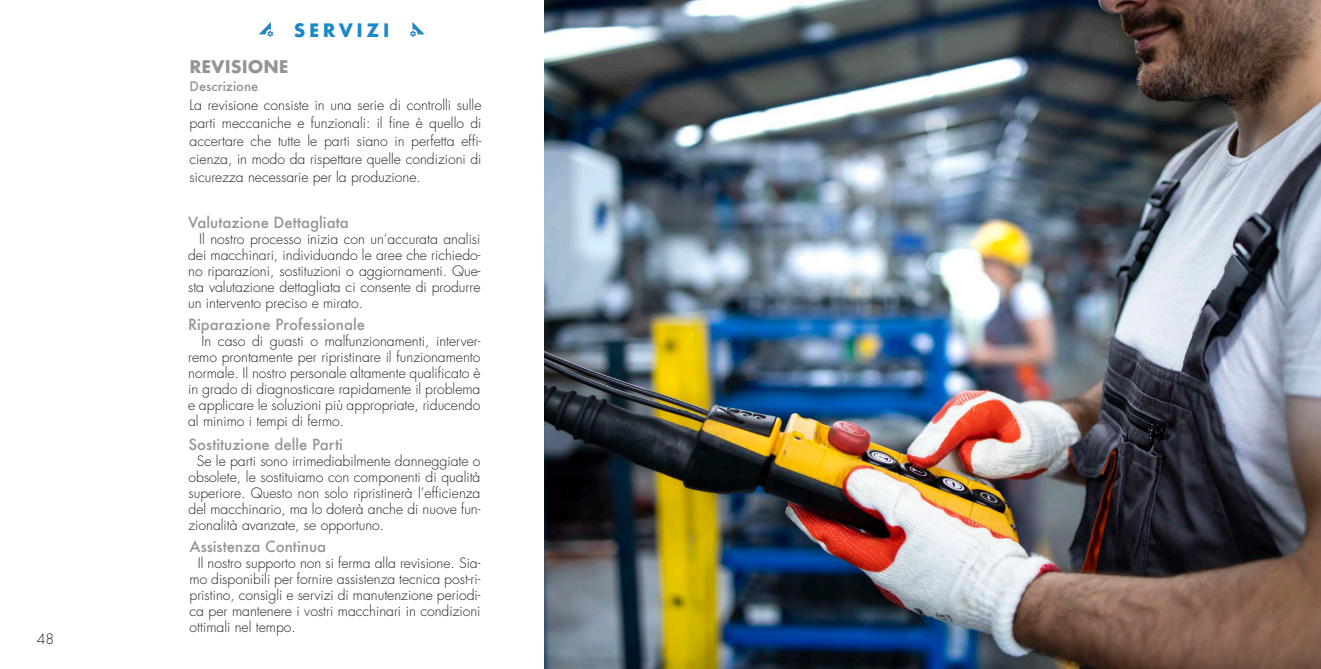
<style>
.page{position:relative;width:1321px;height:669px;background:#fff}
.page>*{position:absolute;margin:0;border:0;box-sizing:border-box;transform-origin:0 0}
.t1{font:700 18px "Futura";letter-spacing:.2em;color:#1a89c8}
.t2{font:700 17px "Futura";color:#939598}
.t3{font:500 15px "Futura";color:#939598}
.t4{font:300 14px/16px "Futura Std";color:#231f20;text-align:justify}
.t5{font:500 13px "Futura";color:#939598}
</style>
<div class="page">
<svg style="left:259px;top:22px;width:14px;height:15px"></svg>
<svg style="left:410px;top:22px;width:15px;height:15px"></svg>
<img style="left:544px;top:0;width:777px;height:669px">
<p class="t4" style="left:37px;top:631px;width:19px">48</p>
<p class="t1" style="left:294px;top:17px;width:97px">SERVIZI</p>
<p class="t2" style="left:190px;top:54px;width:101px">REVISIONE</p>
<p class="t5" style="left:190px;top:77px;width:70px">Descrizione</p>
<p class="t4" style="left:190px;top:96px;width:293px;line-height:18px">La revisione consiste in una serie di controlli sulle parti meccaniche e funzionali: il fine è quello di accertare che tutte le parti siano in perfetta effi&shy;cienza, in modo da rispettare quelle condizioni di sicurezza necessarie per la produzione.</p>
<p class="t3" style="left:188px;top:212px;width:162px">Valutazione Dettagliata</p>
<p class="t4" style="left:188px;top:231px;width:294px;text-indent:11px">Il nostro processo inizia con un’accurata analisi dei macchinari, individuando le aree che richiedo&shy;no riparazioni, sostituzioni o aggiornamenti. Que&shy;sta valutazione dettagliata ci consente di produrre un intervento preciso e mirato.</p>
<p class="t3" style="left:188px;top:314px;width:179px">Riparazione Professionale</p>
<p class="t4" style="left:188px;top:334px;width:294px;text-indent:13px">In caso di guasti o malfunzionamenti, interver&shy;remo prontamente per ripristinare il funzionamento normale. Il nostro personale altamente qualificato è in grado di diagnosticare rapidamente il problema e applicare le soluzioni più appropriate, riducendo al minimo i tempi di fermo.</p>
<p class="t3" style="left:189px;top:434px;width:156px">Sostituzione delle Parti</p>
<p class="t4" style="left:189px;top:453px;width:293px;text-indent:8px">Se le parti sono irrimediabilmente danneggiate o obsolete, le sostituiamo con componenti di qualità superiore. Questo non solo ripristinerà l’efficienza del macchinario, ma lo doterà anche di nuove fun&shy;zionalità avanzate, se opportuno.</p>
<p class="t3" style="left:190px;top:537px;width:138px">Assistenza Continua</p>
<p class="t4" style="left:190px;top:556px;width:292px;text-indent:8px">Il nostro supporto non si ferma alla revisione. Sia&shy;mo disponibili per fornire assistenza tecnica post-ri&shy;pristino, consigli e servizi di manutenzione periodi&shy;ca per mantenere i vostri macchinari in condizioni ottimali nel tempo.</p>
</div>
